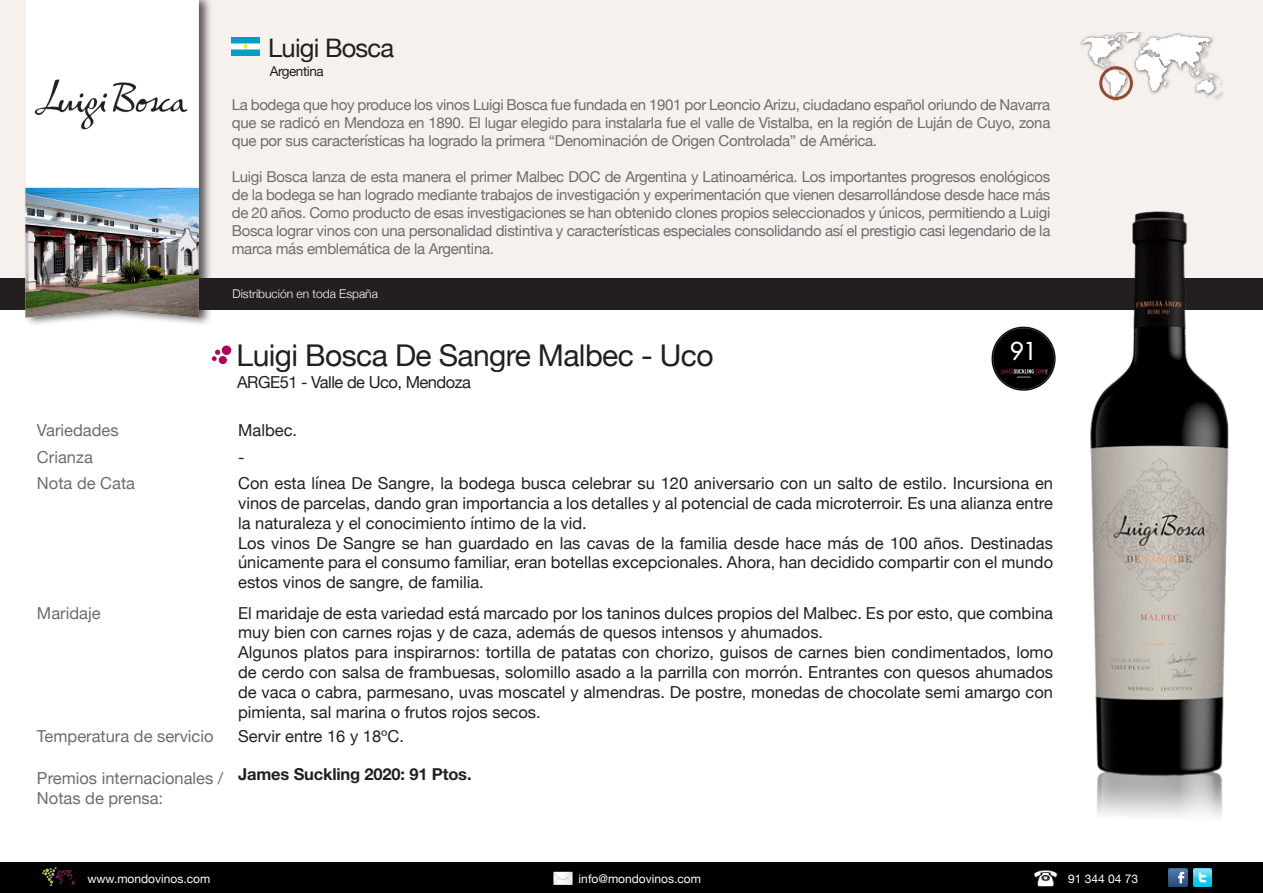
<style>
.page{position:relative;width:1263px;height:893px;background:#fff}
.page>*{position:absolute;margin:0;border:0;box-sizing:border-box;transform-origin:0 0}
.t1{font:30px "Helvetica Neue";letter-spacing:-.02em;color:#231f20}
.t2{font:25.5px "Helvetica Neue";letter-spacing:-.03em;color:#231f20}
.t3{font:24px "Futura";color:#fff}
.español{font:16.5px/19.8px "Helvetica Neue";color:#231f20;text-align:justify}
.t4{font:16.5px/19.8px "Helvetica Neue";color:#6c6d70}
.español-2{font:16.5px "Helvetica Neue";letter-spacing:-.03em;color:#231f20}
.español-3{font:700 16.5px "Helvetica Neue LT Std";letter-spacing:-.01em;color:#231f20}
.t5{font:15px/18px "Helvetica Neue";letter-spacing:-.02em;color:#6c6d70;text-align:justify}
.t6{font:13.5px "Helvetica Neue";letter-spacing:-.03em;color:#231f20}
.t7{font:12px "Helvetica Neue";color:#fff}
.t8{font:300 12px "Helvetica Neue";color:#fff}
</style>
<div class="page">
<div style="left:0;top:0;width:1263px;height:285px;background:#f6f1ed"></div>
<div style="left:0;top:278px;width:1263px;height:32px;background:#231f20"></div>
<img style="left:1080px;top:32px;width:142px;height:68px">
<div style="left:1099px;top:66px;width:34px;height:34px;border:3px solid #964931;border-radius:50%"></div>
<div style="left:23px;top:0;width:190px;height:327px;background:#231f20;opacity:.75"></div>
<div style="left:25px;top:0;width:174px;height:188px;background:#fff"></div>
<img style="left:25px;top:188px;width:174px;height:130px">
<img style="left:30px;top:70px;width:166px;height:72px">
<img style="left:232px;top:37px;width:28px;height:18px">
<div style="left:0;top:862px;width:1263px;height:31px;background:#000"></div>
<img style="left:42px;top:867px;width:33px;height:19px">
<img style="left:1169px;top:869px;width:18px;height:18px">
<img style="left:554px;top:871px;width:18px;height:14px">
<img style="left:1193px;top:869px;width:19px;height:18px">
<img style="left:1034px;top:870px;width:24px;height:17px">
<img style="left:1090px;top:211px;width:139px;height:606px">
<div style="left:222px;top:345px;width:9px;height:10px;background:#b1015c;border-radius:50%"></div>
<svg style="left:212px;top:350px;width:8px;height:11px"></svg>
<div style="left:219px;top:356px;width:8px;height:8px;background:#b1015c;border-radius:50%"></div>
<img style="left:991px;top:326px;width:65px;height:64px">
<h2 class="t2" style="left:268px;top:30px;width:127px">Luigi Bosca</h2>
<p class="t6" style="left:270px;top:62px;width:56px">Argentina</p>
<p class="t5" style="left:232px;top:96px;width:820px">La bodega que hoy produce los vinos Luigi Bosca fue fundada en 1901 por Leoncio Arizu, ciudadano español oriundo de Navarra que se radicó en Mendoza en 1890. El lugar elegido para instalarla fue el valle de Vistalba, en la región de Luján de Cuyo, zona que por sus características ha logrado la primera “Denominación de Origen Controlada” de América.</p>
<p class="t5" style="left:232px;top:168px;width:820px">Luigi Bosca lanza de esta manera el primer Malbec DOC de Argentina y Latinoamérica. Los importantes progresos enológicos de la bodega se han logrado mediante trabajos de investigación y experimentación que vienen desarrollándose desde hace más de 20 años. Como producto de esas investigaciones se han obtenido clones propios seleccionados y únicos, permitiendo a Luigi Bosca lograr vinos con una personalidad distintiva y características especiales consolidando así el prestigio casi legendario de la marca más emblemática de la Argentina.</p>
<p class="t8" style="left:233px;top:284px;width:147px">Distribución en toda España</p>
<p class="t1" style="left:237px;top:334px;width:478px">Luigi Bosca De Sangre Malbec - Uco</p>
<p class="t3" style="left:1010px;top:336px;width:29px">91</p>
<p class="español-2" style="left:237px;top:370px;width:236px">ARGE51 - Valle de Uco, Mendoza</p>
<p class="t4" style="left:37px;top:421px;width:83px">Variedades</p>
<p class="español" style="left:238px;top:421px;width:60px">Malbec.</p>
<p class="t4" style="left:37px;top:448px;width:57px">Crianza</p>
<p class="español" style="left:238px;top:448px;width:8px">-</p>
<p class="t4" style="left:37px;top:474px;width:100px">Nota de Cata</p>
<p class="español" style="left:238px;top:474px;width:816px">Con esta línea De Sangre, la bodega busca celebrar su 120 aniversario con un salto de estilo. Incursiona en vinos de parcelas, dando gran importancia a los detalles y al potencial de cada microterroir. Es una alianza entre la naturaleza y el conocimiento íntimo de la vid.</p>
<p class="español" style="left:238px;top:534px;width:816px">Los vinos De Sangre se han guardado en las cavas de la familia desde hace más de 100 años. Destinadas únicamente para el consumo familiar, eran botellas excepcionales. Ahora, han decidido compartir con el mundo estos vinos de sangre, de familia.</p>
<p class="t4" style="left:37px;top:604px;width:65px">Maridaje</p>
<p class="español" style="left:238px;top:604px;width:816px">El maridaje de esta variedad está marcado por los taninos dulces propios del Malbec. Es por esto, que combina muy bien con carnes rojas y de caza, además de quesos intensos y ahumados.</p>
<p class="español" style="left:238px;top:643px;width:816px">Algunos platos para inspirarnos: tortilla de patatas con chorizo, guisos de carnes bien condimentados, lomo de cerdo con salsa de frambuesas, solomillo asado a la parrilla con morrón. Entrantes con quesos ahumados de vaca o cabra, parmesano, uvas moscatel y almendras. De postre, monedas de chocolate semi amargo con pimienta, sal marina o frutos rojos secos.</p>
<p class="t4" style="left:37px;top:727px;width:178px">Temperatura de servicio</p>
<p class="español" style="left:238px;top:727px;width:167px">Servir entre 16 y 18ºC.</p>
<p class="t4" style="left:37px;top:769px;width:188px">Premios internacionales /<br>Notas de prensa:</p>
<p class="español-3" style="left:238px;top:764px;width:235px">James Suckling 2020: 91 Ptos.</p>
<p class="t7" style="left:87px;top:870px;width:124px">www.mondovinos.com</p>
<p class="t7" style="left:579px;top:870px;width:124px">info@mondovinos.com</p>
<p class="t7" style="left:1068px;top:870px;width:72px">91 344 04 73</p>
</div>
